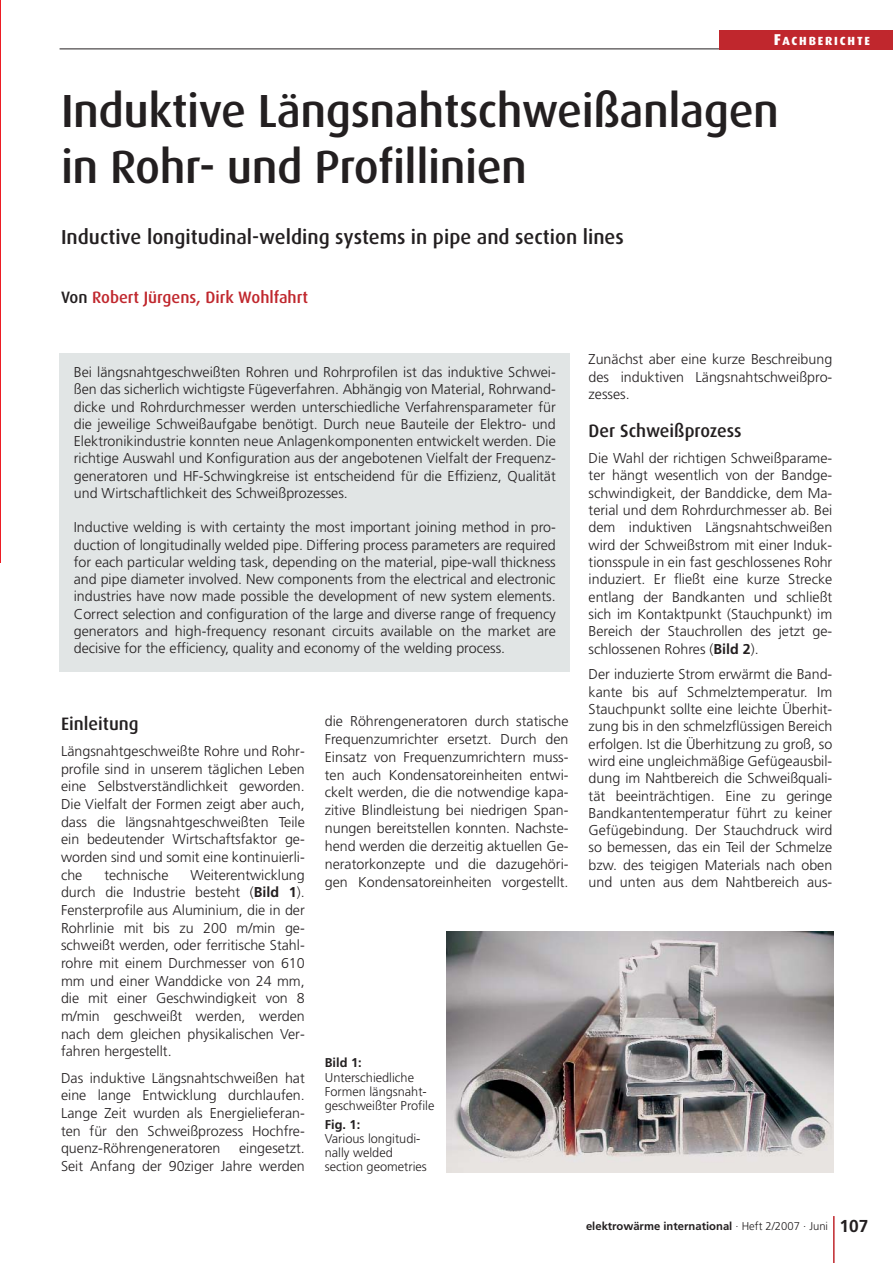
<style>
.page{position:relative;width:893px;height:1263px;background:#fff}
.page>*{position:absolute;margin:0;border:0;box-sizing:border-box;transform-origin:0 0}
.t1{font:500 46.5px/55.8px "Dax";letter-spacing:-.01em;color:#231f20}
.t2{font:500 20.25px "Dax";color:#231f20}
.t3{font:500 18px "Dax";color:#231f20}
.t4{font:500 16.5px "Dax";color:#c0272d}
.t5{font:300 14.25px/17.2px "Frutiger";color:#231f20;text-align:justify}
.t6{font:300 12.75px/14.2px "Frutiger";color:#231f20}
.t7{font:700 12.75px "Frutiger";color:#231f20}
.t8{font:800 11.85px "Dax";letter-spacing:.155em;color:#fff}
.t9{font:700 11.25px "Frutiger";color:#231f20}
.s1{font-size:15.75px}
.s2{color:#231f20}
.s3{font-weight:700}
.s4{font-weight:300}
.s5{font-size:17.25px}
</style>
<div class="page">
<hr style="left:833px;top:1216px;width:1px;height:47px;background:#c0272d">
<div style="left:719px;top:30px;width:173px;height:19px;background:#c0272d"></div>
<hr style="left:60px;top:49px;width:659px;height:1px;background:#231f20">
<div style="left:60px;top:353px;width:510px;height:319px;background:#e1e5e5"></div>
<img style="left:446px;top:932px;width:387px;height:241px">
<p class="t8" style="left:774px;top:36px;width:98px"><span class="s1">F</span>ACHBERICHTE</p>
<h1 class="t1" style="left:61px;top:86px;width:719px">Induktive Längsnahtschweißanlagen in Rohr- und Profillinien</h1>
<h2 class="t2" style="left:61px;top:228px;width:564px">Inductive longitudinal-welding systems in pipe and section lines</h2>
<p class="t4" style="left:61px;top:290px;width:248px"><span class="s2">Von</span> Robert Jürgens, Dirk Wohlfahrt</p>
<p class="t5" style="left:74px;top:365px;width:483px">Bei längsnahtgeschweißten Rohren und Rohrprofilen ist das induktive Schwei&shy;ßen das sicherlich wichtigste Fügeverfahren. Abhängig von Material, Rohrwand&shy;dicke und Rohrdurchmesser werden unterschiedliche Verfahrensparameter für die jeweilige Schweißaufgabe benötigt. Durch neue Bauteile der Elektro- und Elektronikindustrie konnten neue Anlagenkomponenten entwickelt werden. Die richtige Auswahl und Konfiguration aus der angebotenen Vielfalt der Frequenz&shy;generatoren und HF-Schwingkreise ist entscheidend für die Effizienz, Qualität und Wirtschaftlichkeit des Schweißprozesses.</p>
<p class="t5" style="left:74px;top:520px;width:483px">Inductive welding is with certainty the most important joining method in pro&shy;duction of longitudinally welded pipe. Differing process parameters are required for each particular welding task, depending on the material, pipe-wall thickness and pipe diameter involved. New components from the electrical and electronic industries have now made possible the development of new system elements.<br>Correct selection and configuration of the large and diverse range of frequency generators and high-frequency resonant circuits available on the market are decisive for the efficiency, quality and economy of the welding process.</p>
<p class="t3" style="left:61px;top:716px;width:79px">Einleitung</p>
<p class="t5" style="left:61px;top:743px;width:245px;line-height:17.7px">Längsnahtgeschweißte Rohre und Rohr&shy;profile sind in unserem täglichen Leben eine Selbstverständlichkeit geworden.<br>Die Vielfalt der Formen zeigt aber auch, dass die längsnahtgeschweißten Teile ein bedeutender Wirtschaftsfaktor ge&shy;worden sind und somit eine kontinuierli&shy;che</p>
<p class="t5" style="left:61px;top:867px;width:245px;line-height:17.7px;text-indent:129px">Weiterentwicklung durch die Industrie besteht (<span class="s3">Bild 1</span>).<br>Fensterprofile aus Aluminium, die in der Rohrlinie mit bis zu 200 m/min ge&shy;schweißt werden, oder ferritische Stahl&shy;rohre mit einem Durchmesser von 610 mm und einer Wanddicke von 24 mm, die mit einer Geschwindigkeit von 8 m/min geschweißt werden, werden nach dem gleichen physikalischen Ver&shy;fahren hergestellt.</p>
<p class="t5" style="left:61px;top:1070px;width:245px;line-height:17.7px">Das induktive Längsnahtschweißen hat eine lange Entwicklung durchlaufen.<br>Lange Zeit wurden als Energielieferan&shy;ten für den Schweißprozess Hochfre&shy;quenz-Röhrengeneratoren</p>
<p class="t5" style="left:104px;top:867px;width:66px">technische</p>
<p class="t5" style="left:61px;top:1141px;width:245px;line-height:17.7px;text-align:right">eingesetzt.<br>Seit Anfang der 90ziger Jahre werden</p>
<p class="t5" style="left:325px;top:713px;width:245px;line-height:18px">die Röhrengeneratoren durch statische Frequenzumrichter ersetzt. Durch den Einsatz von Frequenzumrichtern muss&shy;ten auch Kondensatoreinheiten entwi&shy;ckelt werden, die die notwendige kapa&shy;zitive Blindleistung bei niedrigen Span&shy;nungen bereitstellen konnten. Nachste&shy;hend werden die derzeitig aktuellen Ge&shy;neratorkonzepte und die dazugehöri&shy;gen Kondensatoreinheiten vorgestellt.</p>
<p class="t7" style="left:325px;top:1058px;width:38px">Bild 1:</p>
<p class="t6" style="left:325px;top:1071px;width:111px">Unterschiedliche<br>Formen längsnaht&shy;geschweißter Profile</p>
<p class="t7" style="left:325px;top:1119px;width:37px">Fig. 1:</p>
<p class="t6" style="left:325px;top:1132px;width:103px">Various longitudi&shy;nally welded section geometries</p>
<p class="t5" style="left:588px;top:352px;width:245px">Zunächst aber eine kurze Beschreibung des induktiven Längsnahtschweißpro&shy;zesses.</p>
<p class="t3" style="left:588px;top:423px;width:154px">Der Schweißprozess</p>
<p class="t5" style="left:588px;top:451px;width:245px">Die Wahl der richtigen Schweißparame&shy;ter hängt wesentlich von der Bandge&shy;schwindigkeit, der Banddicke, dem Ma&shy;terial und dem Rohrdurchmesser ab. Bei dem induktiven Längsnahtschweißen wird der Schweißstrom mit einer Induk&shy;tionsspule in ein fast geschlossenes Rohr induziert. Er fließt eine kurze Strecke entlang der Bandkanten und schließt sich im Kontaktpunkt (Stauchpunkt) im Bereich der Stauchrollen des jetzt ge&shy;schlossenen Rohres (<span class="s3">Bild 2</span>).</p>
<p class="t5" style="left:588px;top:667px;width:245px">Der induzierte Strom erwärmt die Band&shy;kante bis auf Schmelztemperatur. Im Stauchpunkt sollte eine leichte Überhit&shy;zung bis in den schmelzflüssigen Bereich erfolgen. Ist die Überhitzung zu groß, so wird eine ungleichmäßige Gefügeausbil&shy;dung im Nahtbereich die Schweißquali&shy;tät beeinträchtigen. Eine zu geringe Bandkantentemperatur führt zu keiner Gefügebindung. Der Stauchdruck wird so bemessen, das ein Teil der Schmelze bzw. des teigigen Materials nach oben und unten aus dem Nahtbereich aus-</p>
<p class="t9" style="left:586px;top:1221px;width:284px">elektrowärme international <span class="s4">· Heft 2/2007 · Juni</span> <span class="s5">107</span></p>
</div>
